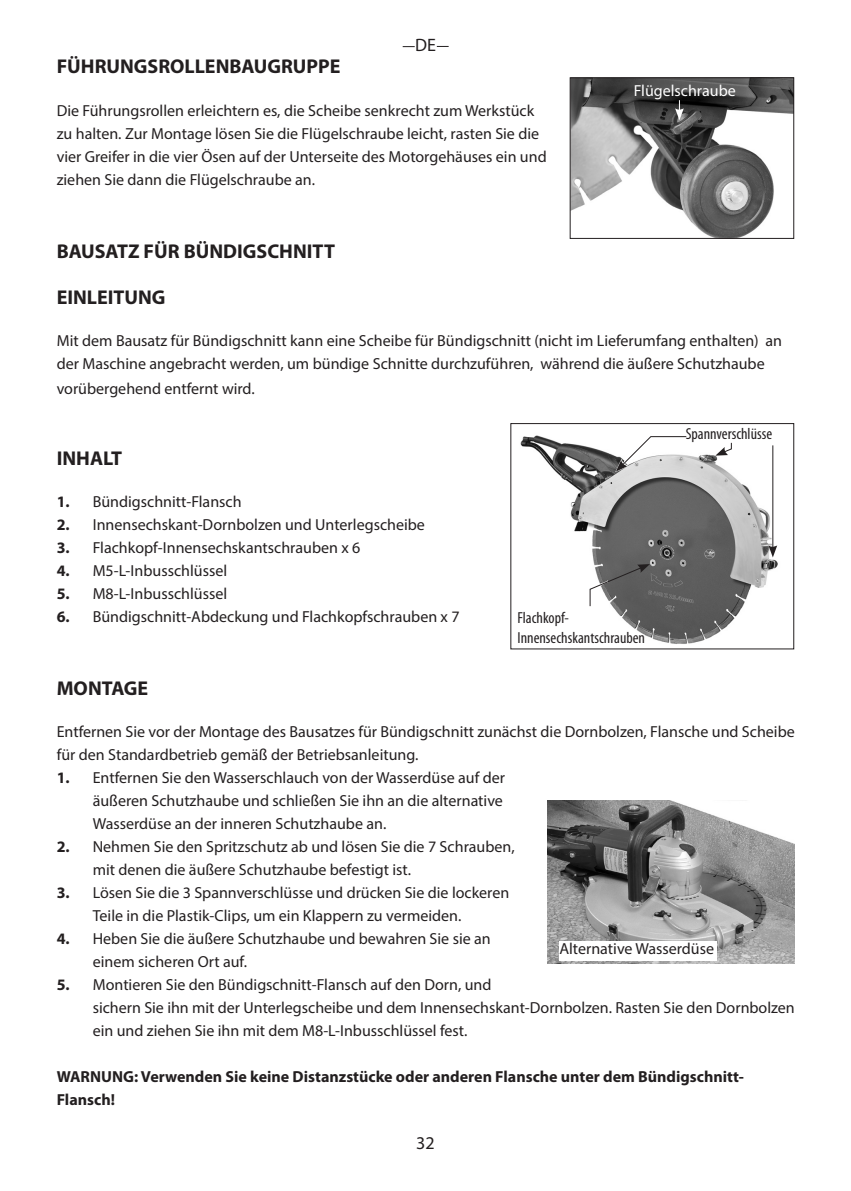
<style>
.page{position:relative;width:851px;height:1191px;background:#fff}
.page>*{position:absolute;margin:0;border:0;box-sizing:border-box;transform-origin:0 0}
.t1{font:700 20px "Myriad Pro";color:#231f20}
.t2{font:18px "Myriad Pro";color:#231f20}
.t3{font:16px/23px "Myriad Pro";color:#231f20}
.t4{font:700 16px/23px "Myriad Pro";color:#231f20}
.t5{font:condensed 16px/20px "Myriad Pro";color:#231f20}
.t6{font:16px "Myriad Pro";color:#fff}
.s1{font-weight:700}
</style>
<div class="page">
<svg style="left:402px;top:46px;width:12px;height:1px"></svg>
<img style="left:571px;top:79px;width:221px;height:158px">
<div style="left:569px;top:77px;width:225px;height:162px;border:1px solid #231f20"></div>
<svg style="left:675px;top:100px;width:8px;height:20px"></svg>
<img style="left:520px;top:435px;width:258px;height:209px">
<div style="left:510px;top:423px;width:284px;height:226px;border:1px solid #231f20"></div>
<svg style="left:715px;top:442px;width:16px;height:14px"></svg>
<svg style="left:615px;top:435px;width:72px;height:37px"></svg>
<svg style="left:589px;top:564px;width:60px;height:43px"></svg>
<hr style="left:772px;top:445px;width:1px;height:103px;background:#231f20">
<svg style="left:768px;top:545px;width:9px;height:12px"></svg>
<img style="left:547px;top:801px;width:247px;height:162px">
<div style="left:559px;top:941px;width:157px;height:20px;background:#fff"></div>
<p class="t2" style="left:415px;top:34px;width:22px">DE</p>
<p class="t1" style="left:57px;top:55px;width:285px">FÜHRUNGSROLLENBAUGRUPPE</p>
<p class="t3" style="left:57px;top:99px;width:491px">Die Führungsrollen erleichtern es, die Scheibe senkrecht zum Werkstück zu halten. Zur Montage lösen Sie die Flügelschraube leicht, rasten Sie die vier Greifer in die vier Ösen auf der Unterseite des Motorgehäuses ein und ziehen Sie dann die Flügelschraube an.</p>
<p class="t6" style="left:633px;top:80px;width:104px">Flügelschraube</p>
<p class="t1" style="left:57px;top:239px;width:280px">BAUSATZ FÜR BÜNDIGSCHNITT</p>
<p class="t1" style="left:57px;top:285px;width:110px">EINLEITUNG</p>
<p class="t3" style="left:57px;top:329px;width:726px">Mit dem Bausatz für Bündigschnitt kann eine Scheibe für Bündigschnitt (nicht im Lieferumfang enthalten) an der Maschine angebracht werden, um bündige Schnitte durchzuführen, während die äußere Schutzhaube</p>
<p class="t3" style="left:57px;top:377px;width:199px">vorübergehend entfernt wird.</p>
<p class="t1" style="left:57px;top:446px;width:67px">INHALT</p>
<p class="t3" style="left:57px;top:490px;width:186px"><span class="s1">1.</span> Bündigschnitt-Flansch</p>
<p class="t3" style="left:57px;top:513px;width:369px"><span class="s1">2.</span> Innensechskant-Dornbolzen und Unterlegscheibe</p>
<p class="t3" style="left:57px;top:536px;width:305px"><span class="s1">3.</span> Flachkopf-Innensechskantschrauben x 6</p>
<p class="t3" style="left:57px;top:559px;width:172px"><span class="s1">4.</span> M5-L-Inbusschlüssel</p>
<p class="t3" style="left:57px;top:582px;width:172px"><span class="s1">5.</span> M8-L-Inbusschlüssel</p>
<p class="t3" style="left:57px;top:605px;width:404px"><span class="s1">6.</span> Bündigschnitt-Abdeckung und Flachkopfschrauben x 7</p>
<p class="t5" style="left:685px;top:423px;width:88px">Spannverschlüsse</p>
<p class="t5" style="left:517px;top:607px;width:129px">Flachkopf-<br>Innensechskantschrauben</p>
<p class="t1" style="left:57px;top:676px;width:93px">MONTAGE</p>
<p class="t3" style="left:57px;top:720px;width:739px">Entfernen Sie vor der Montage des Bausatzes für Bündigschnitt zunächst die Dornbolzen, Flansche und Scheibe für den Standardbetrieb gemäß der Betriebsanleitung.</p>
<p class="t3" style="left:93px;top:766px;width:414px;text-indent:-36px"><span class="s1">1.</span> Entfernen Sie den Wasserschlauch von der Wasserdüse auf der äußeren Schutzhaube und schließen Sie ihn an die alternative<br>Wasserdüse an der inneren Schutzhaube an.</p>
<p class="t3" style="left:93px;top:835px;width:423px;text-indent:-36px"><span class="s1">2.</span> Nehmen Sie den Spritzschutz ab und lösen Sie die 7 Schrauben, mit denen die äußere Schutzhaube befestigt ist.</p>
<p class="t3" style="left:93px;top:881px;width:418px;text-indent:-36px"><span class="s1">3.</span> Lösen Sie die 3 Spannverschlüsse und drücken Sie die lockeren<br>Teile in die Plastik-Clips, um ein Klappern zu vermeiden.</p>
<p class="t3" style="left:93px;top:927px;width:399px;text-indent:-36px"><span class="s1">4.</span> Heben Sie die äußere Schutzhaube und bewahren Sie sie an einem sicheren Ort auf.</p>
<p class="t3" style="left:93px;top:973px;width:703px;text-indent:-36px"><span class="s1">5.</span> Montieren Sie den Bündigschnitt-Flansch auf den Dorn, und<br>sichern Sie ihn mit der Unterlegscheibe und dem Innensechskant-Dornbolzen. Rasten Sie den Dornbolzen ein und ziehen Sie ihn mit dem M8-L-Inbusschlüssel fest.</p>
<p class="t4" style="left:57px;top:1065px;width:688px">WARNUNG: Verwenden Sie keine Distanzstücke oder anderen Flansche unter dem Bündigschnitt-<br>Flansch!</p>
<p class="t3" style="left:559px;top:937px;width:156px">Alternative Wasserdüse</p>
<p class="t2" style="left:416px;top:1132px;width:20px">32</p>
</div>
